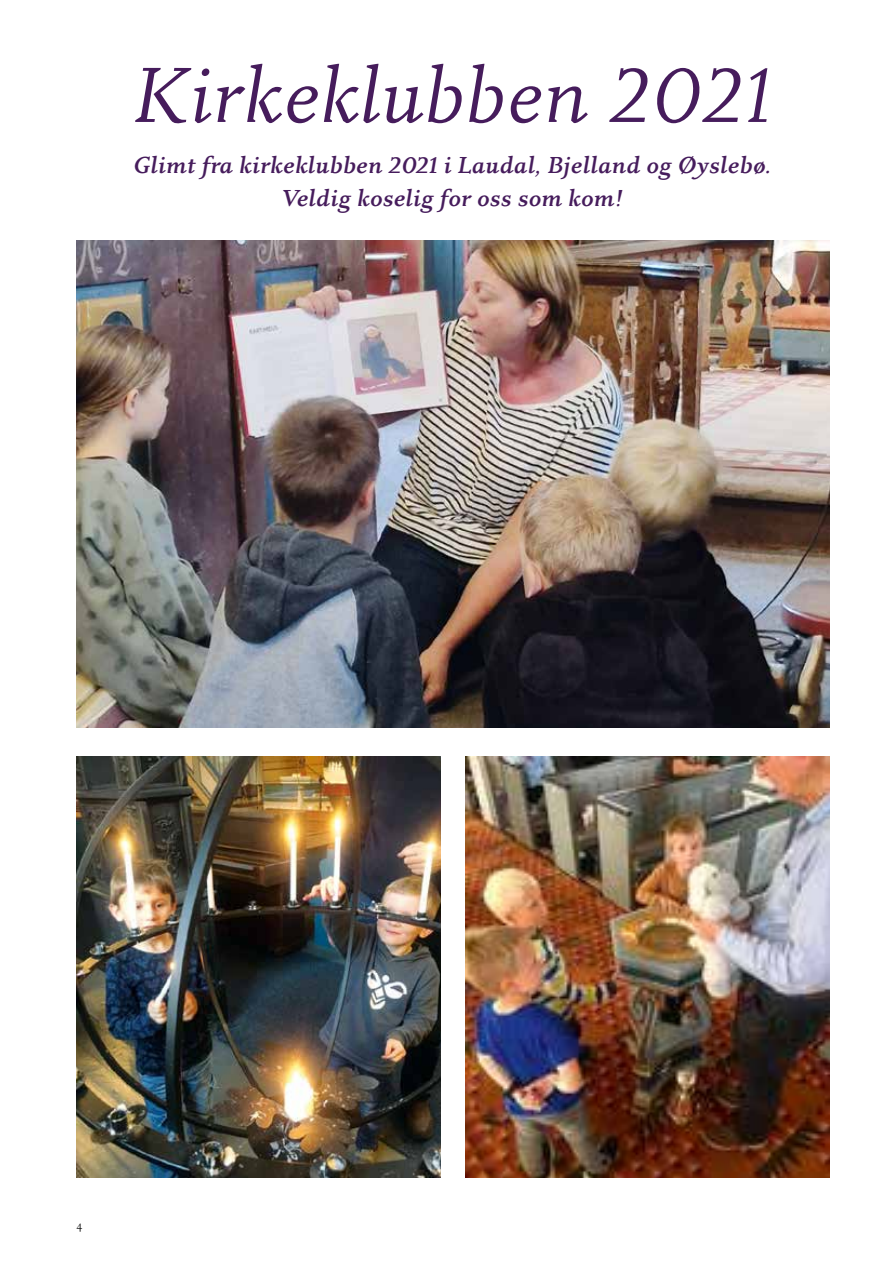
<style>
.page{position:relative;width:893px;height:1263px;background:#fff}
.page>*{position:absolute;margin:0;border:0;box-sizing:border-box;transform-origin:0 0}
.t1{font:italic 81px "Eplica";color:#461c5c}
.t2{font:italic 700 24px/33px "Eplica";color:#461c5c;text-align:center}
.t3{font:12px "Celeste";color:#000}
</style>
<div class="page">
<img style="left:77px;top:241px;width:752px;height:487px">
<img style="left:77px;top:757px;width:363px;height:421px">
<img style="left:466px;top:757px;width:363px;height:421px">
<h1 class="t1" style="left:133px;top:49px;width:640px">Kirkeklubben 2021</h1>
<p class="t2" style="left:134px;top:149px;width:640px">Glimt fra kirkeklubben 2021 i Laudal, Bjelland og Øyslebø.<br>Veldig koselig for oss som kom!</p>
<p class="t3" style="left:77px;top:1219px;width:7px">4</p>
</div>
